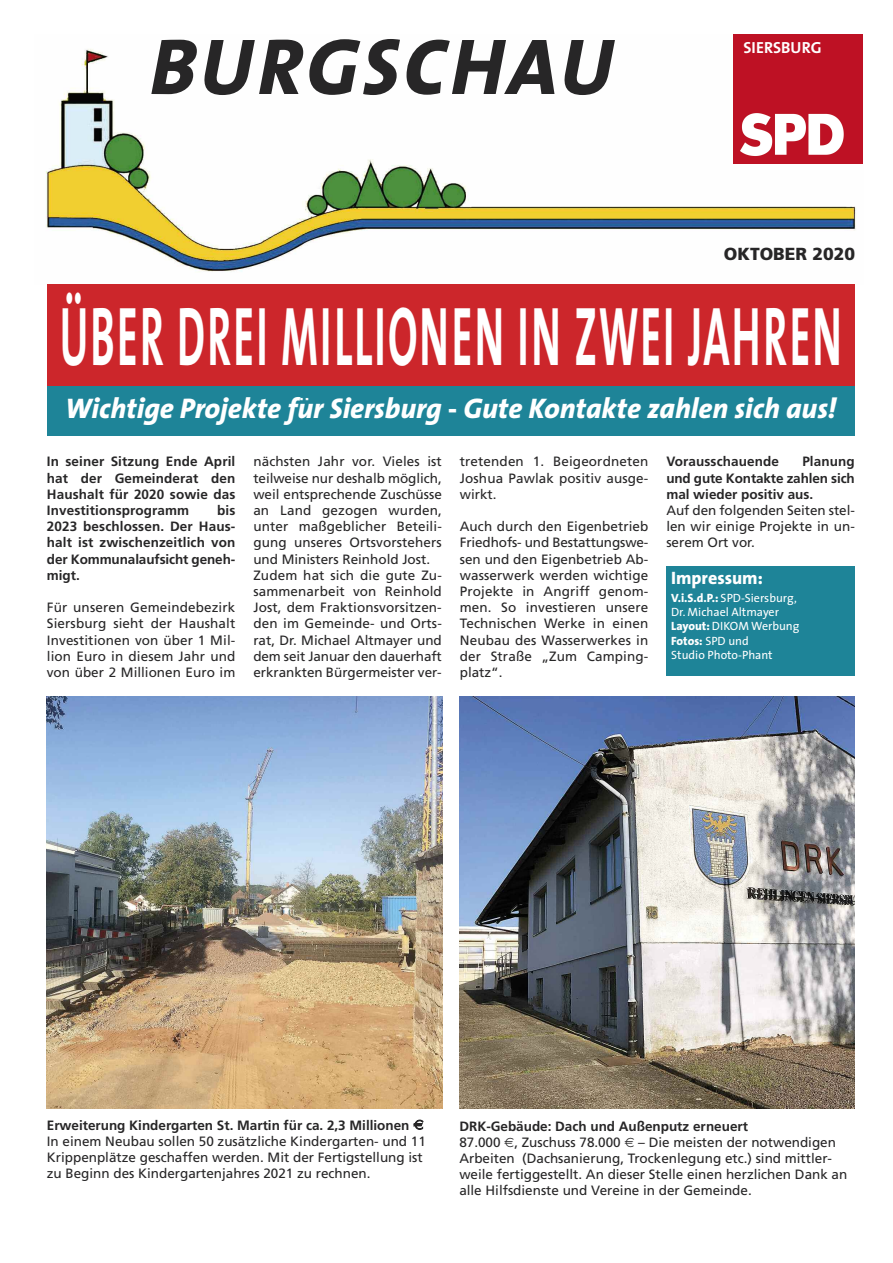
<style>
.page{position:relative;width:893px;height:1263px;background:#fff}
.page>*{position:absolute;margin:0;border:0;box-sizing:border-box;transform-origin:0 0}
.t1{font:700 84px "The Sans";letter-spacing:.05em;color:#fff;scale:.5 1}
.t2{font:italic 800 79.95px "The Sans";letter-spacing:.05em;color:#272627}
.t3{font:italic 800 28.5px "The Sans";color:#fff}
.t4{font:800 18px "The Sans";color:#fff}
.t5{font:900 17.4px "Frutiger";color:#272627}
.t6{font:700 16.05px "The Sans";color:#fff}
.t7{font:13.5px/16.2px "Frutiger";color:#272627;text-align:justify}
.t8{font:700 13.5px/16.2px "Frutiger";color:#272627;text-align:justify}
.t9{font:12px/14.4px "The Sans";color:#fff}
.s1{font-family:"Lucida Grande";font-weight:400;font-style:normal}
.s2{font-weight:800}
</style>
<div class="page">
<img style="left:46px;top:34px;width:817px;height:238px">
<img style="left:734px;top:34px;width:129px;height:129px">
<div style="left:47px;top:386px;width:808px;height:49px;background:#1e8498"></div>
<div style="left:47px;top:284px;width:808px;height:102px;background:#cc262b"></div>
<div style="left:667px;top:566px;width:188px;height:110px;background:#1e8498"></div>
<img style="left:459px;top:696px;width:396px;height:413px">
<img style="left:47px;top:696px;width:395px;height:413px">
<h2 class="t2" style="left:150px;top:36px;width:464px">BURGSCHAU</h2>
<p class="t6" style="left:743px;top:41px;width:80px">SIERSBURG</p>
<p class="t5" style="left:724px;top:247px;width:133px">OKTOBER 2020</p>
<h1 class="t1" style="left:60px;top:304px;width:1565px">ÜBER DREI MILLIONEN IN ZWEI JAHREN</h1>
<h3 class="t3" style="left:65px;top:397px;width:773px">Wichtige Projekte fu<span class="s1">̈</span>r Siersburg - Gute Kontakte zahlen sich aus!</h3>
<p class="t8" style="left:47px;top:455px;width:190px">In seiner Sitzung Ende April hat der Gemeinderat den Haushalt für 2020 sowie das Investitionsprogramm</p>
<p class="t8" style="left:47px;top:503px;width:190px;text-indent:170px">bis 2023 beschlossen. Der Haus&shy;halt ist zwischenzeitlich von der Kommunalaufsicht geneh&shy;migt.</p>
<p class="t7" style="left:47px;top:600px;width:190px">Für unseren Gemeindebezirk Siersburg sieht der Haushalt Investitionen von über 1 Mil&shy;lion Euro in diesem Jahr und von über 2 Millionen Euro im</p>
<p class="t7" style="left:253px;top:455px;width:190px;text-align:left">nächsten Jahr vor. Vieles ist teilweise nur deshalb möglich, weil entsprechende Zuschüsse an Land gezogen wurden, unter maßgeblicher Beteili&shy;gung unseres Ortsvorstehers und Ministers Reinhold Jost.<br>Zudem hat sich die gute Zu&shy;sammenarbeit von Reinhold<br>Jost, dem Fraktionsvorsitzen&shy;den im Gemeinde- und Orts&shy;rat, Dr. Michael Altmayer und dem seit Januar den dauerhaft erkrankten Bürgermeister ver-</p>
<p class="t7" style="left:460px;top:455px;width:190px">tretenden 1. Beigeordneten Joshua Pawlak positiv ausge&shy;wirkt.</p>
<p class="t7" style="left:460px;top:519px;width:190px">Auch durch den Eigenbetrieb Friedhofs- und Bestattungswe&shy;sen und den Eigenbetrieb Ab&shy;wasserwerk werden wichtige Projekte in Angriff genom&shy;men. So investieren unsere Technischen Werke in einen Neubau des Wasserwerkes in der Straße „Zum Camping&shy;platz“.</p>
<p class="t8" style="left:666px;top:455px;width:114px">Vorausschauende</p>
<p class="t8" style="left:666px;top:455px;width:190px;text-indent:136px">Planung und gute Kontakte zahlen sich mal wieder positiv aus.</p>
<p class="t7" style="left:666px;top:503px;width:190px">Auf den folgenden Seiten stel&shy;len wir einige Projekte in un&shy;serem Ort vor.</p>
<h3 class="t4" style="left:671px;top:571px;width:93px">Impressum:</h3>
<p class="t9" style="left:671px;top:591px;width:130px"><span class="s2">V.i.S.d.P.:</span> SPD-Siersburg,<br>Dr. Michael Altmayer<br><span class="s2">Layout:</span> DIKOM Werbung<br><span class="s2">Fotos:</span> SPD und<br>Studio Photo-Phant</p>
<p class="t8" style="left:47px;top:1118px;width:364px">Erweiterung Kindergarten St. Martin für ca. 2,3 Millionen</p>
<p class="t7" style="left:47px;top:1134px;width:380px;text-align:left">In einem Neubau sollen 50 zusätzliche Kindergarten- und 11<br>Krippenplätze geschaffen werden. Mit der Fertigstellung ist zu Beginn des Kindergartenjahres 2021 zu rechnen.</p>
<p class="t8" style="left:459px;top:1119px;width:290px">DRK-Gebäude: Dach und Außenputz erneuert</p>
<p class="t7" style="left:459px;top:1135px;width:163px">87.000 , Zuschuss 78.000</p>
<p class="t7" style="left:459px;top:1135px;width:390px;text-align:left;text-indent:179px">– Die meisten der notwendigen Arbeiten (Dachsanierung, Trockenlegung etc.) sind mittler&shy;weile fertiggestellt. An dieser Stelle einen herzlichen Dank an alle Hilfsdienste und Vereine in der Gemeinde.</p>
</div>
